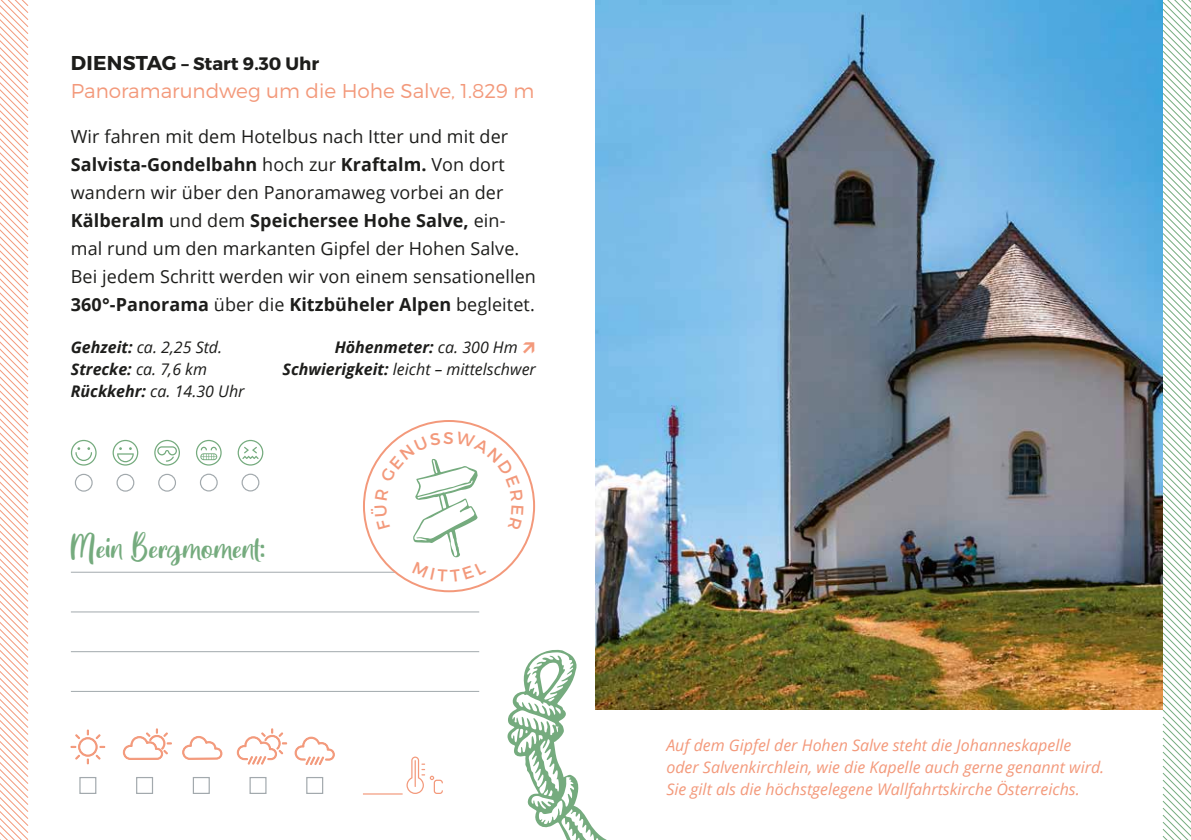
<style>
.page{position:relative;width:1191px;height:840px;background:#fff}
.page>*{position:absolute;margin:0;border:0;box-sizing:border-box;transform-origin:0 0}
.t1{font:300 20px "Montserrat";color:#f3997b}
.t2{font:20px "Great Wishes";letter-spacing:.02em;color:#75ab7e}
.t3{font:18px/28px "Open Sans";letter-spacing:.005em;color:#1d1d1b}
.t4{font:700 18px "Montserrat";color:#1d1d1b}
.t5{font:italic 16px/22px "Open Sans";color:#f3997b}
.t6{font:italic 16px "Open Sans";color:#1d1d1b}
.t7{font:italic 700 16px "Open Sans";color:#1d1d1b}
.s1{font-size:20px}
.s2{font-weight:700}
.s3{font-weight:400}
</style>
<div class="page">
<svg style="left:1162px;top:0;width:29px;height:839px"></svg>
<svg style="left:0;top:0;width:28px;height:839px"></svg>
<div style="left:79px;top:776px;width:17px;height:17px;border:1px solid #a2a9ad"></div>
<div style="left:136px;top:776px;width:17px;height:17px;border:1px solid #a2a9ad"></div>
<div style="left:193px;top:776px;width:17px;height:17px;border:1px solid #a2a9ad"></div>
<div style="left:249px;top:776px;width:17px;height:17px;border:1px solid #a2a9ad"></div>
<div style="left:306px;top:776px;width:17px;height:17px;border:1px solid #a2a9ad"></div>
<svg style="left:71px;top:729px;width:34px;height:34px"></svg>
<svg style="left:123px;top:728px;width:48px;height:31px"></svg>
<svg style="left:182px;top:736px;width:40px;height:23px"></svg>
<svg style="left:237px;top:728px;width:50px;height:35px"></svg>
<svg style="left:295px;top:736px;width:39px;height:28px"></svg>
<svg style="left:406px;top:756px;width:37px;height:37px"></svg>
<hr style="left:363px;top:793px;width:39px;height:1px;background:#f3997b">
<div style="left:75px;top:473px;width:18px;height:18px;border:1px solid #a2a9ad;border-radius:50%"></div>
<svg style="left:71px;top:439px;width:26px;height:26px"></svg>
<div style="left:116px;top:473px;width:18px;height:18px;border:1px solid #a2a9ad;border-radius:50%"></div>
<svg style="left:113px;top:439px;width:25px;height:26px"></svg>
<div style="left:158px;top:473px;width:18px;height:18px;border:1px solid #a2a9ad;border-radius:50%"></div>
<svg style="left:154px;top:439px;width:26px;height:26px"></svg>
<div style="left:200px;top:473px;width:18px;height:18px;border:1px solid #a2a9ad;border-radius:50%"></div>
<svg style="left:196px;top:439px;width:26px;height:26px"></svg>
<div style="left:241px;top:473px;width:18px;height:18px;border:1px solid #a2a9ad;border-radius:50%"></div>
<svg style="left:238px;top:439px;width:25px;height:26px"></svg>
<hr style="left:71px;top:571px;width:408px;height:1px;background:#a2a9ad">
<hr style="left:71px;top:611px;width:408px;height:1px;background:#a2a9ad">
<hr style="left:71px;top:651px;width:408px;height:1px;background:#a2a9ad">
<hr style="left:71px;top:690px;width:408px;height:1px;background:#a2a9ad">
<img style="left:595px;top:0;width:567px;height:709px">
<svg style="left:507px;top:648px;width:128px;height:191px"></svg>
<svg style="left:371px;top:431px;width:152px;height:150px"></svg>
<p class="t4" style="left:71px;top:53px;width:250px"><span class="s1">DIENSTAG</span> – Start 9.30 Uhr</p>
<p class="t1" style="left:71px;top:79px;width:465px">Panoramarundweg um die Hohe Salve, 1.829 m</p>
<p class="t3" style="left:71px;top:121px;width:466px">Wir fahren mit dem Hotelbus nach Itter und mit der <span class="s2">Salvista-Gondelbahn</span> hoch zur <span class="s2">Kraftalm.</span> Von dort wandern wir über den Panoramaweg vorbei an der <span class="s2">Kälberalm</span> und dem <span class="s2">Speichersee Hohe Salve,</span> ein&shy;mal rund um den markanten Gipfel der Hohen Salve.<br>Bei jedem Schritt werden wir von einem sensationellen <span class="s2">360°-Panorama</span> über die <span class="s2">Kitzbüheler Alpen</span> begleitet.</p>
<p class="t6" style="left:71px;top:336px;width:153px"><span class="s2">Gehzeit:</span> ca. 2,25 Std.</p>
<p class="t7" style="left:335px;top:335px;width:184px">Höhenmeter: <span class="s3">ca. 300 Hm</span></p>
<p class="t7" style="left:71px;top:357px;width:138px">Strecke: <span class="s3">ca. 7,6 km</span></p>
<p class="t6" style="left:282px;top:358px;width:255px"><span class="s2">Schwierigkeit:</span> leicht – mittelschwer</p>
<p class="t6" style="left:71px;top:380px;width:175px"><span class="s2">Rückkehr:</span> ca. 14.30 Uhr</p>
<p class="t2" style="left:71px;top:542px;width:196px">Mein Bergmoment:</p>
<p class="t5" style="left:666px;top:732px;width:439px">Auf dem Gipfel der Hohen Salve steht die Johanneskapelle oder Salvenkirchlein, wie die Kapelle auch gerne genannt wird.<br>Sie gilt als die höchstgelegene Wallfahrtskirche Österreichs.</p>
</div>
